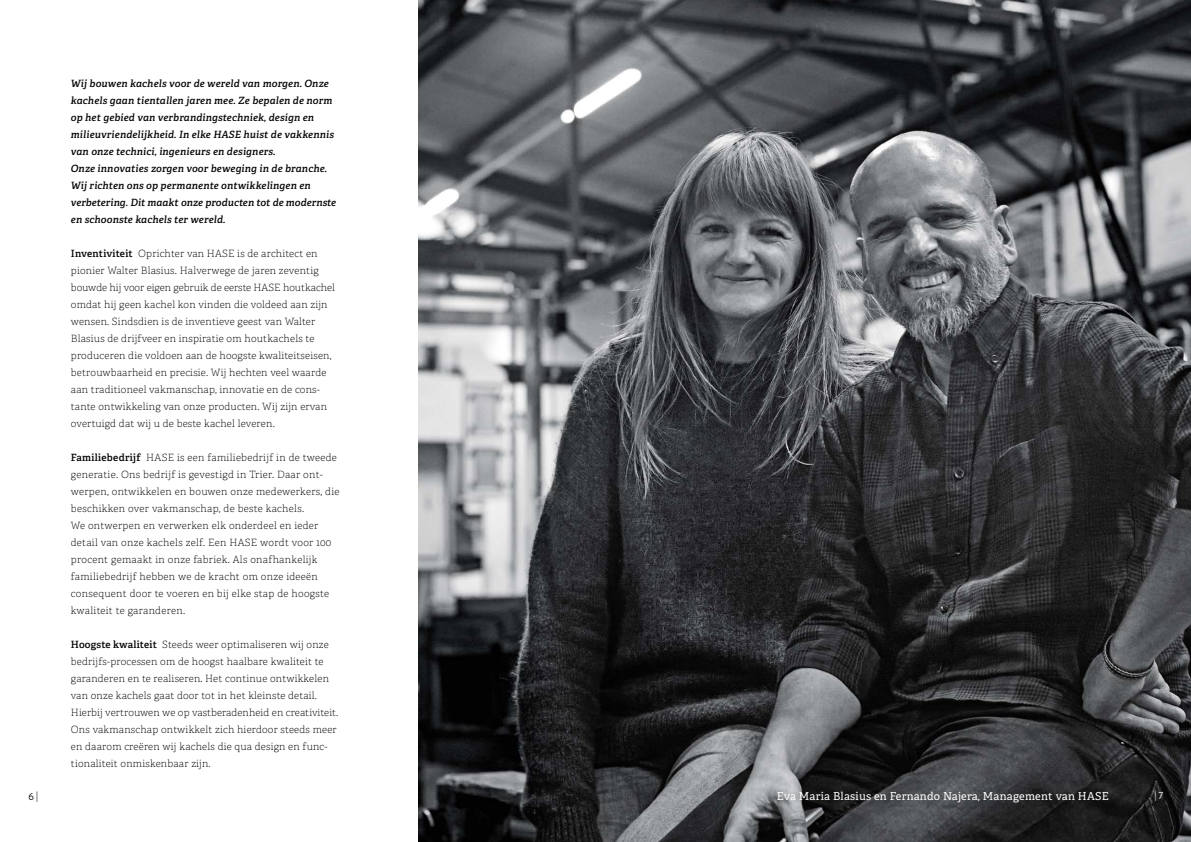
<style>
.page{position:relative;width:1191px;height:842px;background:#fff}
.page>*{position:absolute;margin:0;border:0;box-sizing:border-box;transform-origin:0 0}
.t1{font:11px "Adelle";letter-spacing:.02em;color:#fff}
.t2{font:100 10px/17px "Adelle";letter-spacing:.02em;color:#000}
.t3{font:italic 600 10px/17px "Adelle";letter-spacing:.02em;color:#000}
.t4{font:10px "Brandon Grotesque";color:#000}
.t5{font:10px "Brandon Grotesque";color:#fff}
.s1{font-weight:600}
.s2{font-weight:500}
</style>
<div class="page">
<img style="left:418px;top:0;width:773px;height:842px">
<p class="t3" style="left:71px;top:75px;width:267px">Wij bouwen kachels voor de wereld van morgen. Onze kachels gaan tientallen jaren mee. Ze bepalen de norm op het gebied van verbrandingstechniek, design en milieuvriendelijkheid. In elke HASE huist de vakkennis van onze technici, ingenieurs en designers.<br>Onze innovaties zorgen voor beweging in de branche.<br>Wij richten ons op permanente ontwikkelingen en verbetering. Dit maakt onze producten tot de modernste en schoonste kachels ter wereld.</p>
<p class="t2" style="left:71px;top:245px;width:265px"><span class="s1">Inventiviteit</span> Oprichter van HASE is de architect en pionier Walter Blasius. Halverwege de jaren zeventig bouwde hij voor eigen gebruik de eerste HASE houtkachel omdat hij geen kachel kon vinden die voldeed aan zijn wensen. Sindsdien is de inventieve geest van Walter Blasius de drijfveer en inspiratie om houtkachels te produceren die voldoen aan de hoogste kwaliteitseisen, betrouwbaarheid en precisie. Wij hechten veel waarde aan traditioneel vakmanschap, innovatie en de cons&shy;tante ontwikkeling van onze producten. Wij zijn ervan overtuigd dat wij u de beste kachel leveren.</p>
<p class="t2" style="left:71px;top:449px;width:270px"><span class="s1">Familiebedrijf</span> HASE is een familiebedrijf in de tweede generatie. Ons bedrijf is gevestigd in Trier. Daar ont&shy;werpen, ontwikkelen en bouwen onze medewerkers, die beschikken over vakmanschap, de beste kachels.<br>We ontwerpen en verwerken elk onderdeel en ieder detail van onze kachels zelf. Een HASE wordt voor 100 procent gemaakt in onze fabriek. Als onafhankelijk familiebedrijf hebben we de kracht om onze ideeën consequent door te voeren en bij elke stap de hoogste kwaliteit te garanderen.</p>
<p class="t2" style="left:71px;top:636px;width:269px"><span class="s1">Hoogste kwaliteit</span> Steeds weer optimaliseren wij onze bedrijfs-processen om de hoogst haalbare kwaliteit te garanderen en te realiseren. Het continue ontwikkelen van onze kachels gaat door tot in het kleinste detail.<br>Hierbij vertrouwen we op vastberadenheid en creativiteit.<br>Ons vakmanschap ontwikkelt zich hierdoor steeds meer en daarom creëren wij kachels die qua design en func&shy;tionaliteit onmiskenbaar zijn.</p>
<p class="t4" style="left:28px;top:789px;width:11px">6<span class="s2">|</span></p>
<p class="t5" style="left:1154px;top:788px;width:10px">|7</p>
<p class="t1" style="left:777px;top:789px;width:333px">Eva Maria Blasius en Fernando Najera, Management van HASE</p>
</div>
